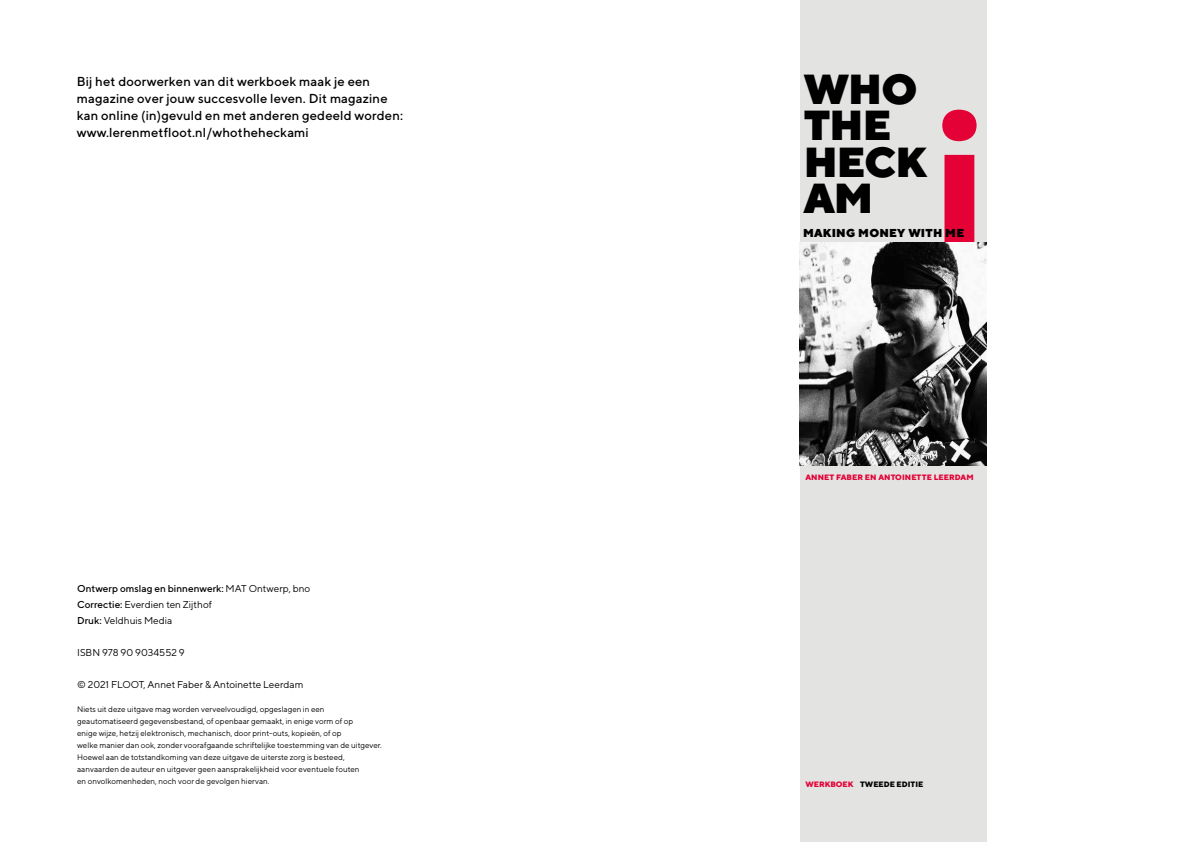
<style>
.page{position:relative;width:1191px;height:842px;background:#fff}
.page>*{position:absolute;margin:0;border:0;box-sizing:border-box;transform-origin:0 0}
.t1{font:900 41.9px/36.5px "TT Norms";letter-spacing:-.02em;color:#000}
.t2{font:500 13px/17px "TT Norms";letter-spacing:.01em;color:#000}
.t3{font:900 11.5px "TT Norms";letter-spacing:.02em;color:#000}
.t4{font:10px/16px "TT Norms";color:#000}
.t5{font:8px/12px "TT Norms";color:#000}
.t6{font:800 7.8px "TT Norms";letter-spacing:.01em;color:#e40135}
.t7{font:800 7.8px "TT Norms";color:#000}
.s1{font-weight:500}
.s2{color:#e40135}
</style>
<div class="page">
<div style="left:800px;top:0;width:186px;height:842px;background:#e3e3e2"></div>
<svg style="left:942px;top:110px;width:34px;height:133px"></svg>
<img style="left:800px;top:243px;width:186px;height:222px">
<h2 class="t2" style="left:77px;top:73px;width:328px">Bij het doorwerken van dit werkboek maak je een magazine over jouw succesvolle leven. Dit magazine kan online (in)gevuld en met anderen gedeeld worden: www.lerenmetfloot.nl/whotheheckami</h2>
<p class="t4" style="left:77px;top:580px;width:235px"><span class="s1">Ontwerp omslag en binnenwerk:</span> MAT Ontwerp, bno<br><span class="s1">Correctie:</span> Everdien ten Zijthof<br><span class="s1">Druk:</span> Veldhuis Media</p>
<p class="t4" style="left:77px;top:644px;width:109px">ISBN 978 90 9034552 9</p>
<p class="t4" style="left:77px;top:676px;width:228px">© 2021 FLOOT, Annet Faber &amp; Antoinette Leerdam</p>
<p class="t5" style="left:77px;top:702px;width:306px">Niets uit deze uitgave mag worden verveelvoudigd, opgeslagen in een geautomatiseerd gegevensbestand, of openbaar gemaakt, in enige vorm of op<br>enige wijze, hetzij elektronisch, mechanisch, door print-outs, kopieën, of op<br>welke manier dan ook, zonder voorafgaande schriftelijke toestemming van de uitgever.<br>Hoewel aan de totstandkoming van deze uitgave de uiterste zorg is besteed, aanvaarden de auteur en uitgever geen aansprakelijkheid voor eventuele fouten<br>en onvolkomenheden, noch voor de gevolgen hiervan.</p>
<h1 class="t1" style="left:803px;top:70px;width:124px">WHO<br>THE<br>HECK<br>AM</h1>
<h3 class="t3" style="left:803px;top:225px;width:163px">MAKING MONEY WITH ME</h3>
<p class="t6" style="left:805px;top:472px;width:170px">ANNET FABER EN ANTOINETTE LEERDAM</p>
<p class="t7" style="left:805px;top:779px;width:119px"><span class="s2">WERKBOEK</span> TWEEDE EDITIE</p>
</div>
